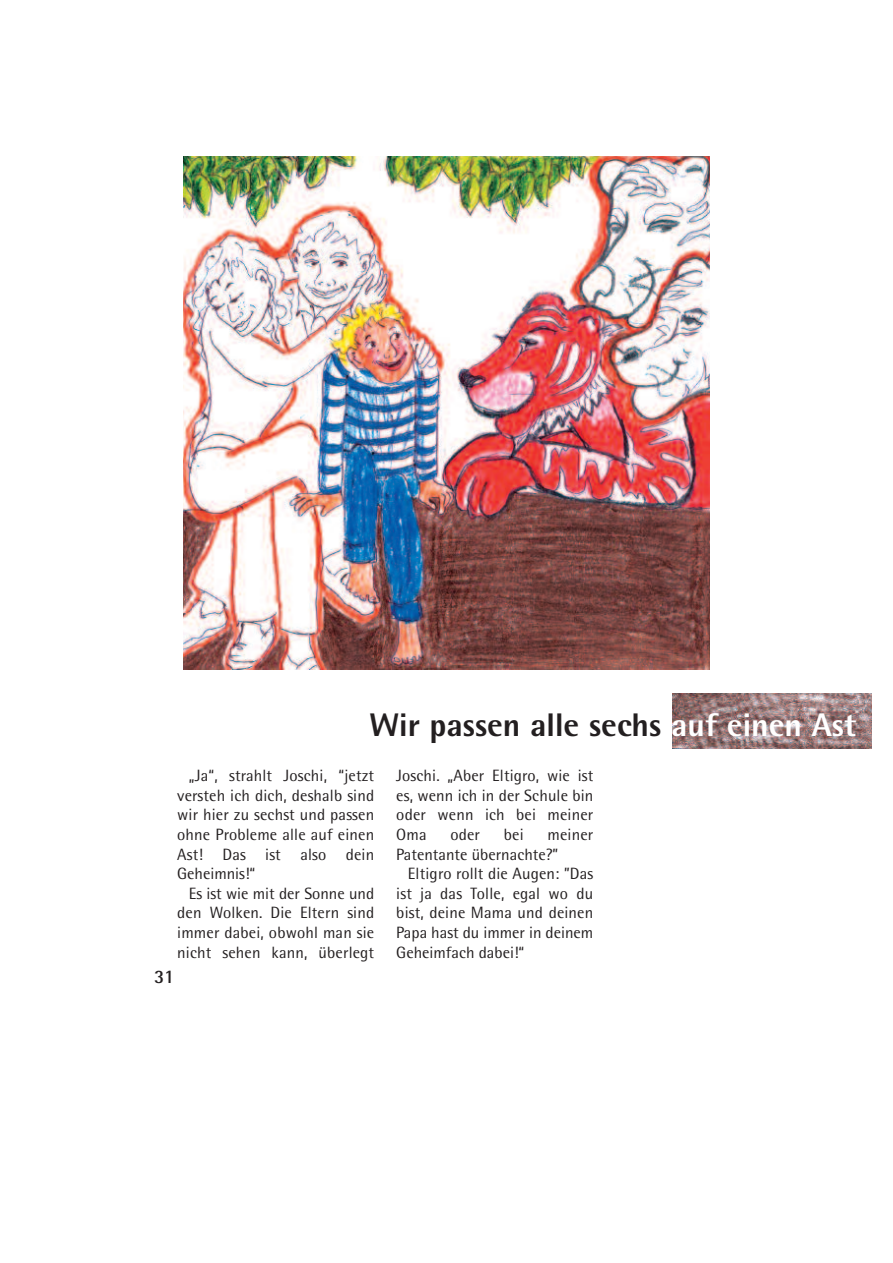
<style>
.page{position:relative;width:893px;height:1263px;background:#fff}
.page>*{position:absolute;margin:0;border:0;box-sizing:border-box;transform-origin:0 0}
.t1{font:800 32.7px "Rotis Semi Sans";color:#231f20}
.t2{font:700 19.05px "Rotis Semi Sans";color:#231f20}
.t3{font:16.35px/19.6px "Rotis Semi Sans";letter-spacing:.01em;color:#231f20;text-align:justify}
.s1{color:#fff}
</style>
<div class="page">
<img style="left:184px;top:156px;width:525px;height:513px">
<img style="left:672px;top:693px;width:200px;height:56px">
<h1 class="t1" style="left:369px;top:714px;width:488px">Wir passen alle sechs <span class="s1">auf einen Ast</span></h1>
<p class="t3" style="left:177px;top:767px;width:198px;text-indent:12px">„Ja“, strahlt Joschi, “jetzt versteh ich dich, deshalb sind wir hier zu sechst und passen ohne Probleme alle auf einen Ast! Das ist also dein Geheimnis!“</p>
<p class="t3" style="left:177px;top:885px;width:198px;text-indent:12px">Es ist wie mit der Sonne und den Wolken. Die Eltern sind immer dabei, obwohl man sie nicht sehen kann, überlegt</p>
<p class="t2" style="left:154px;top:969px;width:22px">31</p>
<p class="t3" style="left:396px;top:767px;width:198px">Joschi. „Aber Eltigro, wie ist es, wenn ich in der Schule bin oder wenn ich bei meiner Oma</p>
<p class="t3" style="left:396px;top:826px;width:198px;text-indent:151px">meiner<br>Patentante übernachte?”</p>
<p class="t3" style="left:396px;top:865px;width:198px;text-indent:12px">Eltigro rollt die Augen: ”Das ist ja das Tolle, egal wo du bist, deine Mama und deinen Papa hast du immer in deinem Geheimfach dabei!“</p>
<p class="t3" style="left:450px;top:826px;width:31px">oder</p>
<p class="t3" style="left:504px;top:826px;width:21px">bei</p>
</div>
